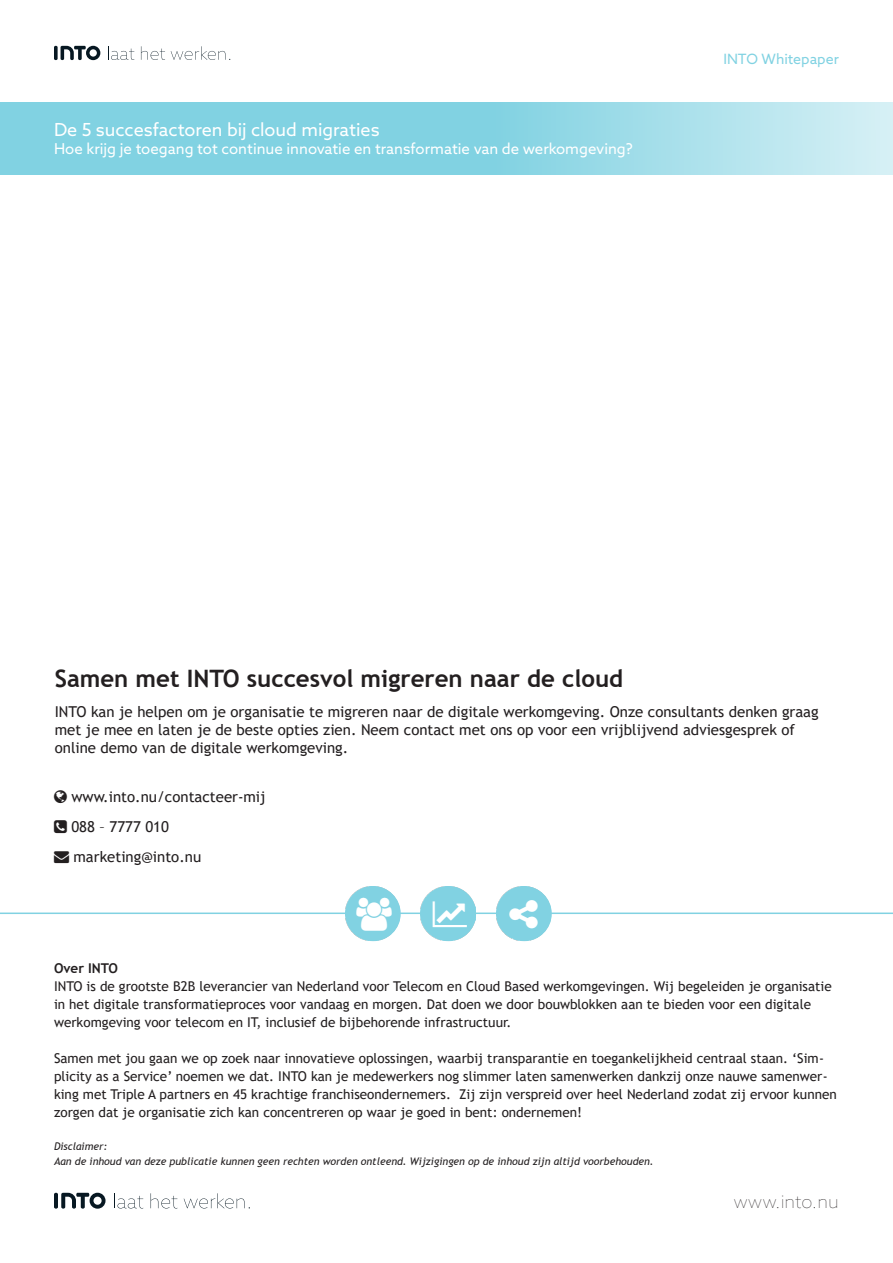
<style>
.page{position:relative;width:893px;height:1263px;background:#fff}
.page>*{position:absolute;margin:0;border:0;box-sizing:border-box;transform-origin:0 0}
.t1{font:700 24px "Trebuchet MS";color:#231f20}
.t2{font:18px "Azo Sans";color:#fff}
.t3{font:100 18px "Azo Sans";color:#231f20}
.t4{font:15px/18px "Trebuchet MS";color:#231f20}
.t5{font:15px "Azo Sans";color:#fff}
.t6{font:14.25px "Azo Sans";color:#81d2e2}
.t7{font:13.5px/18px "Trebuchet MS";color:#231f20}
.t8{font:700 13.5px "Trebuchet MS";color:#231f20}
.t9{font:italic 10.5px "Trebuchet MS";color:#231f20}
</style>
<div class="page">
<svg style="left:0;top:102px;width:893px;height:72px;background:#94d8e6"></svg>
<svg style="left:114px;top:1193px;width:29px;height:15px"></svg>
<svg style="left:151px;top:1194px;width:26px;height:14px"></svg>
<svg style="left:184px;top:1193px;width:66px;height:15px"></svg>
<hr style="left:54px;top:1193px;width:4px;height:15px;background:#071822;border-radius:2px">
<svg style="left:61px;top:1193px;width:45px;height:16px"></svg>
<hr style="left:0;top:912px;width:349px;height:2px;background:#81d2e2">
<hr style="left:548px;top:912px;width:345px;height:2px;background:#81d2e2">
<hr style="left:469px;top:912px;width:34px;height:2px;background:#81d2e2">
<hr style="left:393px;top:912px;width:34px;height:2px;background:#81d2e2">
<img style="left:421px;top:886px;width:54px;height:54px">
<img style="left:345px;top:886px;width:55px;height:54px">
<img style="left:496px;top:886px;width:55px;height:54px">
<div style="left:346px;top:886px;width:55px;height:55px;background:#81d2e2;border-radius:50%"></div>
<div style="left:421px;top:886px;width:55px;height:55px;background:#81d2e2;border-radius:50%"></div>
<div style="left:497px;top:886px;width:55px;height:55px;background:#81d2e2;border-radius:50%"></div>
<svg style="left:108px;top:46px;width:26px;height:14px"></svg>
<svg style="left:141px;top:46px;width:24px;height:14px"></svg>
<svg style="left:171px;top:46px;width:59px;height:14px"></svg>
<svg style="left:54px;top:46px;width:4px;height:14px"></svg>
<svg style="left:61px;top:46px;width:39px;height:14px"></svg>
<p class="t2" style="left:54px;top:117px;width:327px">De 5 succesfactoren bij cloud migraties</p>
<p class="t5" style="left:54px;top:138px;width:580px">Hoe krijg je toegang tot continue innovatie en transformatie van de werkomgeving?</p>
<p class="t6" style="left:723px;top:50px;width:117px">INTO Whitepaper</p>
<p class="t1" style="left:55px;top:663px;width:570px">Samen met INTO succesvol migreren naar de cloud</p>
<p class="t4" style="left:55px;top:702px;width:765px">INTO kan je helpen om je organisatie te migreren naar de digitale werkomgeving. Onze consultants denken graag met je mee en laten je de beste opties zien. Neem contact met ons op voor een vrijblijvend adviesgesprek of online demo van de digitale werkomgeving.</p>
<p class="t4" style="left:71px;top:787px;width:196px">www.into.nu/contacteer-mij</p>
<p class="t4" style="left:71px;top:817px;width:99px">088 – 7777 010</p>
<p class="t4" style="left:54px;top:847px;width:149px">→ marketing@into.nu</p>
<p class="t8" style="left:54px;top:959px;width:65px">Over INTO</p>
<p class="t7" style="left:54px;top:977px;width:779px">INTO is de grootste B2B leverancier van Nederland voor Telecom en Cloud Based werkomgevingen. Wij begeleiden je organisatie in het digitale transformatieproces voor vandaag en morgen. Dat doen we door bouwblokken aan te bieden voor een digitale werkomgeving voor telecom en IT, inclusief de bijbehorende infrastructuur.</p>
<p class="t7" style="left:54px;top:1049px;width:784px">Samen met jou gaan we op zoek naar innovatieve oplossingen, waarbij transparantie en toegankelijkheid centraal staan. ‘Sim&shy;plicity as a Service’ noemen we dat. INTO kan je medewerkers nog slimmer laten samenwerken dankzij onze nauwe samenwer&shy;king met Triple A partners en 45 krachtige franchiseondernemers. Zij zijn verspreid over heel Nederland zodat zij ervoor kunnen zorgen dat je organisatie zich kan concentreren op waar je goed in bent: ondernemen!</p>
<p class="t9" style="left:54px;top:1139px;width:55px">Disclaimer:</p>
<p class="t9" style="left:54px;top:1154px;width:601px">Aan de inhoud van deze publicatie kunnen geen rechten worden ontleend. Wijzigingen op de inhoud zijn altijd voorbehouden.</p>
<p class="t3" style="left:733px;top:1190px;width:107px">www.into.nu</p>
</div>
